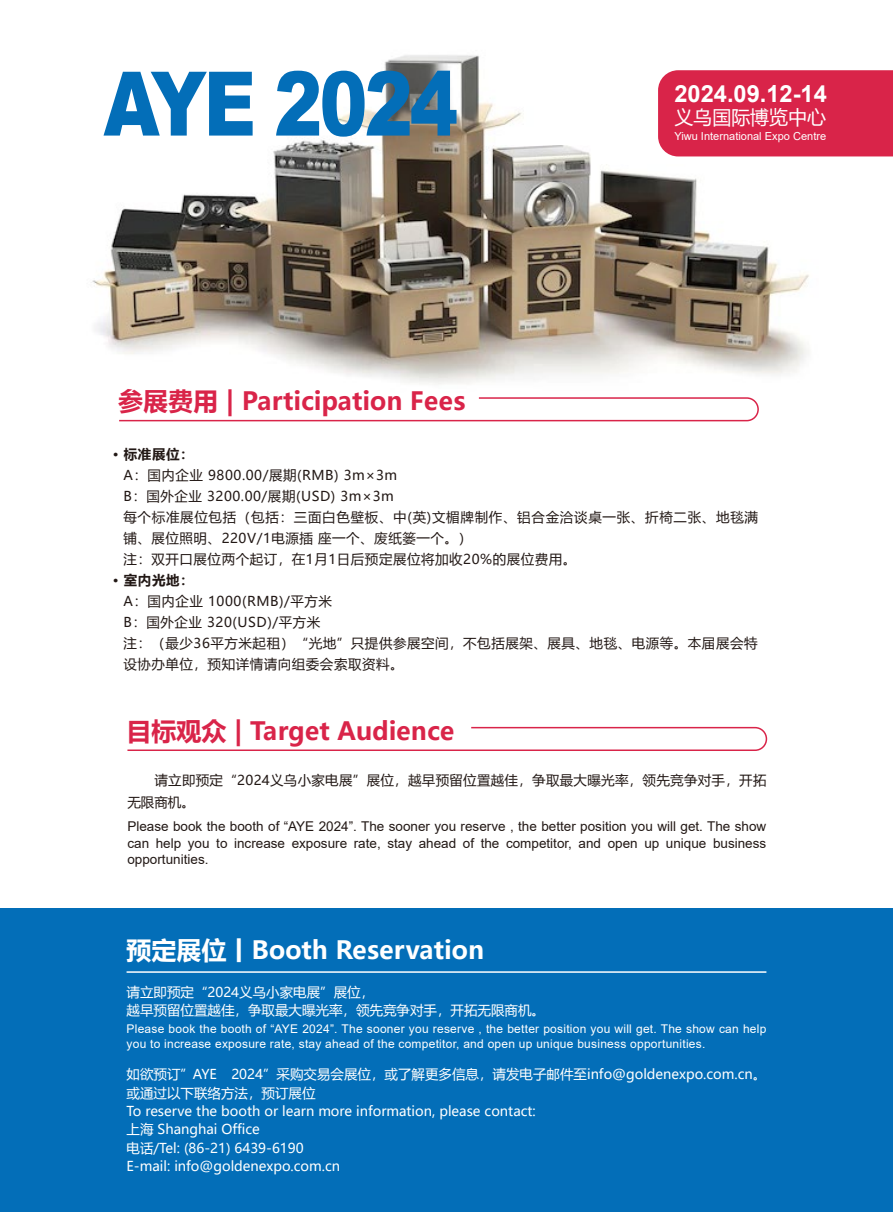
<style>
.page{position:relative;width:893px;height:1212px;background:#fff}
.page>*{position:absolute;margin:0;border:0;box-sizing:border-box;transform-origin:0 0}
.t1{font:900 89.1px "Arial";letter-spacing:-.04em;color:#036eb8;scale:.81 1}
.t2{font:700 25.05px "Microsoft Ya Hei";color:#d92449}
.t3{font:700 25.05px "Microsoft Ya Hei";color:#fff}
.t4{font:700 23.7px "Arial";color:#fff}
.t5{font:19.05px "Microsoft Ya Hei";color:#fff}
.t6{font:13.5px/21px "Microsoft Ya Hei";letter-spacing:.04em;color:#221815}
.t7{font:13.5px/18.3px "Microsoft Ya Hei";color:#fff}
.t8{font:13.5px/16.5px "Arial";color:#221815;text-align:justify}
.t9{font:13.5px/21.3px "Microsoft Ya Hei";letter-spacing:.02em;color:#221815}
.t10{font:700 13.5px "Microsoft Ya Hei";letter-spacing:.04em;color:#221815}
.t11{font:12px/15px "Arial";letter-spacing:.02em;color:#fff}
.t12{font:11.1px "Arial";color:#fff}
</style>
<div class="page">
<img style="left:91px;top:55px;width:729px;height:329px">
<div style="left:0;top:909px;width:893px;height:303px;background:#036eb8"></div>
<hr style="left:127px;top:971px;width:639px;height:2px;background:#fff">
<svg style="left:127px;top:726px;width:641px;height:25px"></svg>
<svg style="left:119px;top:397px;width:640px;height:25px"></svg>
<div style="left:658px;top:70px;width:235px;height:86px;background:#d92449"></div>
<h1 class="t1" style="left:103px;top:39px;width:439px">AYE 2024</h1>
<h2 class="t2" style="left:118px;top:383px;width:349px">参展费用 | Participation Fees</h2>
<h3 class="t4" style="left:674px;top:77px;width:154px">2024.09.12-14</h3>
<h3 class="t5" style="left:674px;top:104px;width:153px">义乌国际博览中心</h3>
<p class="t12" style="left:674px;top:129px;width:153px">Yiwu International Expo Centre</p>
<p class="t10" style="left:113px;top:445px;width:82px">· 标准展位：</p>
<p class="t6" style="left:123px;top:464px;width:636px">A：国内企业 9800.00/展期(RMB) 3m×3m<br>B：国外企业 3200.00/展期(USD) 3m×3m<br>每个标准展位包括（包括：三面白色壁板、中(英)文楣牌制作、铝合金洽谈桌一张、折椅二张、地毯满铺、展位照明、220V/1电源插 座一个、废纸篓一个。）<br>注：双开口展位两个起订，在1月1日后预定展位将加收20%的展位费用。</p>
<p class="t10" style="left:113px;top:571px;width:82px">· 室内光地：</p>
<p class="t6" style="left:123px;top:590px;width:636px">A：国内企业 1000(RMB)/平方米<br>B：国外企业 320(USD)/平方米<br>注：（最少36平方米起租）“光地”只提供参展空间，不包括展架、展具、地毯、电源等。本届展会特设协办单位，预知详情请向组委会索取资料。</p>
<h2 class="t2" style="left:127px;top:713px;width:329px">目标观众 | Target Audience</h2>
<p class="t9" style="left:127px;top:769px;width:641px;text-indent:27px">请立即预定“2024义乌小家电展”展位，越早预留位置越佳，争取最大曝光率，领先竞争对手，开拓无限商机。</p>
<p class="t8" style="left:127px;top:818px;width:640px">Please book the booth of “AYE 2024”. The sooner you reserve , the better position you will get. The show can help you to increase exposure rate, stay ahead of the competitor, and open up unique business opportunities.</p>
<h2 class="t3" style="left:127px;top:932px;width:359px">预定展位丨Booth Reservation</h2>
<p class="t7" style="left:127px;top:982px;width:420px">请立即预定“2024义乌小家电展”展位，<br>越早预留位置越佳，争取最大曝光率，领先竞争对手，开拓无限商机。</p>
<p class="t11" style="left:127px;top:1021px;width:641px">Please book the booth of “AYE 2024”. The sooner you reserve , the better position you will get. The show can help you to increase exposure rate, stay ahead of the competitor, and open up unique business opportunities.</p>
<p class="t7" style="left:127px;top:1065px;width:641px">如欲预订”AYE 2024”采购交易会展位，或了解更多信息，请发电子邮件至info@goldenexpo.com.cn。或通过以下联络方法，预订展位</p>
<p class="t7" style="left:127px;top:1101px;width:411px">To reserve the booth or learn more information, please contact:上海 Shanghai Office<br>电话/Tel: (86-21) 6439-6190<br>E-mail: info@goldenexpo.com.cn</p>
</div>
